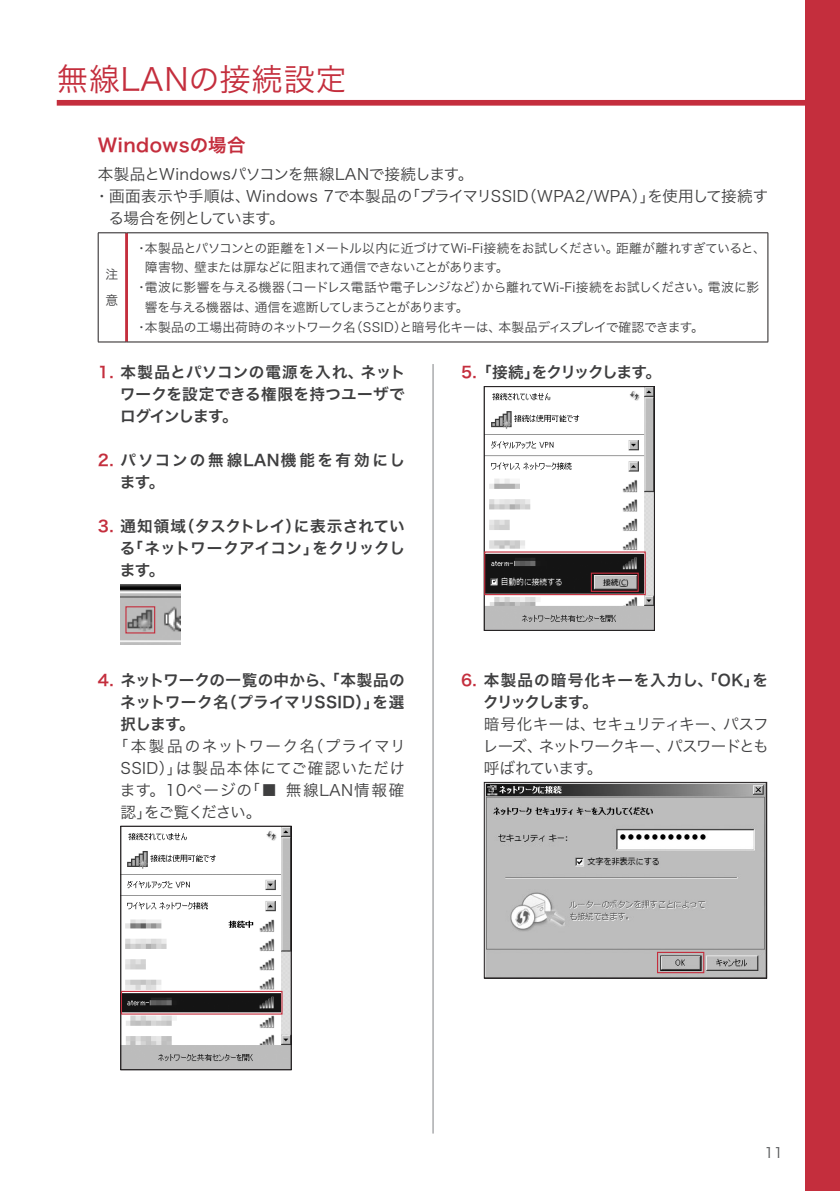
<style>
.page{position:relative;width:840px;height:1191px;background:#fff}
.page>*{position:absolute;margin:0;border:0;box-sizing:border-box;transform-origin:0 0}
.t1{font:31.2px "Hira Kaku Pro W3";letter-spacing:.025em;color:#c42e3d}
.t2{font:18.4px "Hira Kaku Pro W6";letter-spacing:.025em;color:#c42e3d}
.t3{font:15.6px/22px "Hira Kaku Pro W3";color:#3e3e3f;text-align:justify}
.t4{font:15.6px/22px "Hira Kaku Pro W6";letter-spacing:.02em;color:#3e3e3f;text-align:justify}
.t5{font:15.6px/22px "Hira Kaku Pro W6";letter-spacing:.05em;color:#3e3e3f}
.t6{font:15.6px/22px "Hira Kaku Pro W6";letter-spacing:.12em;color:#3e3e3f}
.t7{font:15.6px "Hira Kaku Pro W6";letter-spacing:-.08em;color:#3e3e3f}
.t8{font:15.6px "Hira Kaku Pro W3";letter-spacing:-.06em;color:#3e3e3f}
.t9{font:14.2px "Hira Kaku Pro W3";color:#545557}
.t10{font:12.8px/26.2px "Hira Kaku Pro W3";letter-spacing:-.025em;color:#3e3e3f}
.t11{font:12.8px "Hira Kaku Pro W3";letter-spacing:-.045em;color:#3e3e3f}
.t12{font:12.8px "Hira Kaku Pro W3";letter-spacing:-.05em;color:#3e3e3f}
.s1{font-family:"Hira Kaku Pro N W6";color:#c42e3d}
</style>
<div class="page">
<div style="left:805px;top:0;width:34px;height:1191px;background:#c42e3d"></div>
<div style="left:57px;top:100px;width:766px;height:6px;background:#c42e3d"></div>
<hr style="left:125px;top:233px;width:3px;height:109px;background:#c42e3d">
<svg style="left:98px;top:232px;width:28px;height:1px"></svg>
<hr style="left:98px;top:233px;width:1px;height:109px;background:#231f20">
<hr style="left:126px;top:232px;width:641px;height:1px;background:#231f20">
<hr style="left:767px;top:233px;width:1px;height:109px;background:#231f20">
<svg style="left:98px;top:342px;width:28px;height:1px"></svg>
<hr style="left:126px;top:342px;width:641px;height:1px;background:#231f20">
<img style="left:120px;top:584px;width:60px;height:60px">
<div style="left:125px;top:606px;width:30px;height:27px;border:1px solid #c42e3d"></div>
<img style="left:122px;top:828px;width:167px;height:240px">
<div style="left:120px;top:826px;width:171px;height:244px;border:1px solid #231f20"></div>
<div style="left:121px;top:990px;width:161px;height:24px;border:1px solid #c42e3d"></div>
<img style="left:485px;top:388px;width:167px;height:240px">
<div style="left:483px;top:386px;width:171px;height:244px;border:1px solid #231f20"></div>
<div style="left:484px;top:551px;width:161px;height:44px;border:1px solid #c42e3d"></div>
<div style="left:590px;top:572px;width:48px;height:20px;border:1px solid #c42e3d"></div>
<img style="left:485px;top:784px;width:279px;height:192px">
<div style="left:483px;top:782px;width:283px;height:196px;border:1px solid #231f20"></div>
<div style="left:656px;top:951px;width:48px;height:22px;border:1px solid #c42e3d"></div>
<hr style="left:432px;top:364px;width:1px;height:769px;background:#808285">
<h1 class="t1" style="left:57px;top:51px;width:291px">無線LANの接続設定</h1>
<p class="t2" style="left:98px;top:128px;width:149px">Windowsの場合</p>
<p class="t3" style="left:98px;top:162px;width:377px">本製品とWindowsパソコンを無線LANで接続します。</p>
<p class="t3" style="left:94px;top:184px;width:675px">・画面表示や手順は、Windows 7で本製品の「プライマリSSID（WPA2/WPA）」を使用して接続す</p>
<p class="t8" style="left:108px;top:204px;width:178px">る場合を例としています。</p>
<p class="t10" style="left:135px;top:234px;width:632px">・本製品とパソコンとの距離を1メートル以内に近づけてWi-Fi接続をお試しください。距離が離れすぎていると、</p>
<p class="t11" style="left:145px;top:256px;width:365px">障害物、壁または扉などに阻まれて通信できないことがあります。</p>
<p class="t10" style="left:135px;top:273px;width:625px">・電波に影響を与える機器（コードレス電話や電子レンジなど）から離れてWi-Fi接続をお試しください。電波に影</p>
<p class="t12" style="left:145px;top:296px;width:325px">響を与える機器は、通信を遮断してしまうことがあります。</p>
<p class="t10" style="left:135px;top:313px;width:570px">・本製品の工場出荷時のネットワーク名（SSID）と暗号化キーは、本製品ディスプレイで確認できます。</p>
<p class="t4" style="left:120px;top:360px;width:287px;text-indent:-22px"><span class="s1">1.</span> 本製品とパソコンの電源を入れ、ネットワークを設定できる権限を持つユーザでログインします。</p>
<p class="t6" style="left:120px;top:448px;width:286px;text-indent:-22px"><span class="s1">2.</span> パソコンの無線LAN機能を有効にします。</p>
<p class="t4" style="left:120px;top:514px;width:286px;text-indent:-22px"><span class="s1">3.</span> 通知領域（タスクトレイ）に表示されている「ネットワークアイコン」をクリックします。</p>
<p class="t10" style="left:105px;top:260px;width:14px">注意</p>
<p class="t7" style="left:461px;top:358px;width:201px"><span class="s1">5.</span>「接続」をクリックします。</p>
<p class="t4" style="left:120px;top:668px;width:286px;text-indent:-22px"><span class="s1">4.</span> ネットワークの一覧の中から、「本製品のネットワーク名（プライマリSSID）」を選択します。</p>
<p class="t3" style="left:120px;top:733px;width:287px;text-indent:-7px">「本製品のネットワーク名（プライマリSSID）」は製品本体にてご確認いただけます。10ページの「■ 無線LAN情報確認」をご覧ください。</p>
<p class="t5" style="left:483px;top:668px;width:286px;text-indent:-22px"><span class="s1">6.</span> 本製品の暗号化キーを入力し、「OK」をクリックします。</p>
<p class="t3" style="left:482px;top:712px;width:287px">暗号化キーは、セキュリティキー、パスフレーズ、ネットワークキー、パスワードとも呼ばれています。</p>
<p class="t9" style="left:764px;top:1140px;width:20px">11</p>
</div>
